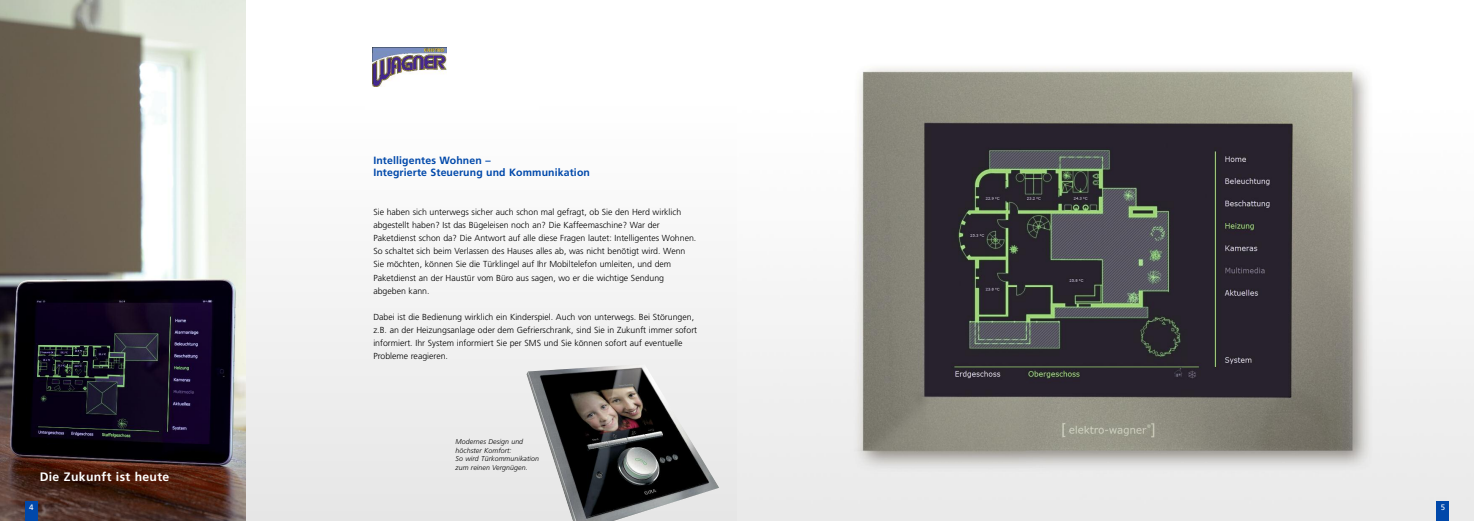
<style>
.page{position:relative;width:1474px;height:521px;background:#fff}
.page>*{position:absolute;margin:0;border:0;box-sizing:border-box;transform-origin:0 0}
.t1{font:700 12.25px "Frutiger";letter-spacing:.03em;color:#fff}
.t2{font:700 10.5px/12.2px "Frutiger";letter-spacing:.01em;color:#0048aa}
.t3{font:300 8.75px/13.1px "Frutiger";color:#000}
.t4{font:7.88px "Frutiger";color:#fff}
.t5{font:italic 300 7px/8.8px "Frutiger";letter-spacing:.01em;color:#000}
</style>
<div class="page">
<img style="left:737px;top:67px;width:736px;height:454px">
<div style="left:1436px;top:501px;width:13px;height:20px;background:#0048aa"></div>
<div style="left:0;top:99px;width:737px;height:422px;background:#f4f4f4"></div>
<img style="left:0;top:0;width:246px;height:521px">
<div style="left:25px;top:501px;width:12px;height:20px;background:#0048aa"></div>
<div style="left:365px;top:37px;width:173px;height:73px;background:#fff"></div>
<img style="left:372px;top:47px;width:75px;height:40px">
<img style="left:526px;top:365px;width:193px;height:156px">
<h1 class="t1" style="left:40px;top:471px;width:131px">Die Zukunft ist heute</h1>
<p class="t4" style="left:29px;top:504px;width:6px">4</p>
<p class="t2" style="left:373px;top:155px;width:218px">Intelligentes Wohnen –<br>Integrierte Steuerung und Kommunikation</p>
<p class="t3" style="left:373px;top:206px;width:324px">Sie haben sich unterwegs sicher auch schon mal gefragt, ob Sie den Herd wirklich abgestellt haben? Ist das Bügeleisen noch an? Die Kaffeemaschine? War der Paketdienst schon da? Die Antwort auf alle diese Fragen lautet: Intelligentes Wohnen.<br>So schaltet sich beim Verlassen des Hauses alles ab, was nicht benötigt wird. Wenn Sie möchten, können Sie die Türklingel auf Ihr Mobiltelefon umleiten, und dem Paketdienst an der Haustür vom Büro aus sagen, wo er die wichtige Sendung abgeben kann.</p>
<p class="t3" style="left:373px;top:311px;width:325px">Dabei ist die Bedienung wirklich ein Kinderspiel. Auch von unterwegs. Bei Störungen, z.B. an der Heizungsanlage oder dem Gefrierschrank, sind Sie in Zukunft immer sofort informiert. Ihr System informiert Sie per SMS und Sie können sofort auf eventuelle Probleme reagieren.</p>
<p class="t5" style="left:455px;top:437px;width:85px">Modernes Design und höchster Komfort:<br>So wird Türkommunikation zum reinen Vergnügen.</p>
<p class="t4" style="left:1440px;top:504px;width:6px">5</p>
</div>
